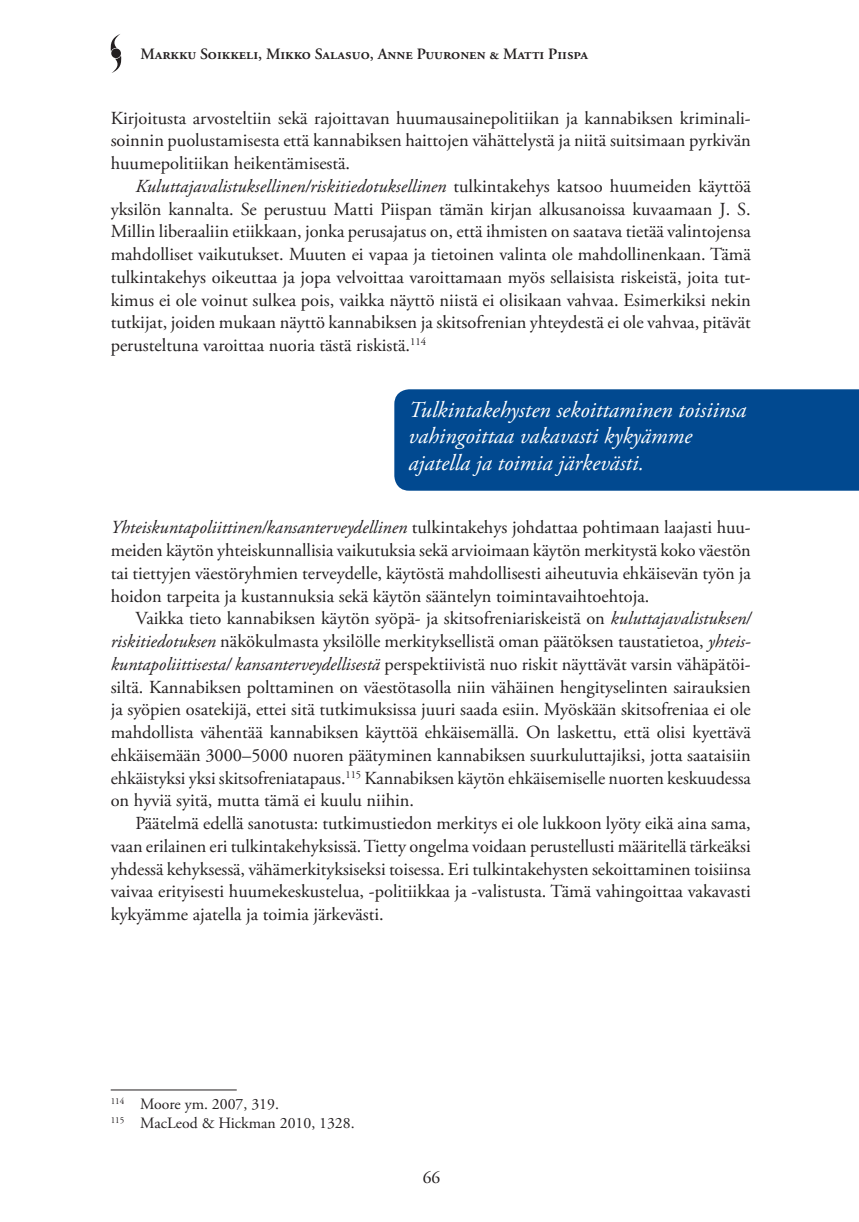
<style>
.page{position:relative;width:859px;height:1222px;background:#fff}
.page>*{position:absolute;margin:0;border:0;box-sizing:border-box;transform-origin:0 0}
.t1{font:italic 22.75px/26.2px "Adobe Garamond Pro";color:#fff}
.t2{font:18.38px/22.8px "Adobe Garamond Pro";color:#231f20;text-align:justify}
.t3{font:17.5px "Adobe Garamond Pro";color:#231f20}
.t4{font:600 15.75px "Adobe Garamond Pro";color:#231f20}
.t5{font:15.75px/19.1px "Adobe Garamond Pro";color:#231f20}
.s1{font-style:italic}
</style>
<div class="page">
<svg style="left:111px;top:34px;width:10px;height:39px"></svg>
<div style="left:111px;top:48px;width:10px;height:10px;background:#231f20;border-radius:50%"></div>
<div style="left:394px;top:389px;width:465px;height:101px;background:#014990"></div>
<hr style="left:111px;top:1089px;width:126px;height:1px;background:#231f20">
<p class="t4" style="left:140px;top:47px;width:449px">Markku Soikkeli, Mikko Salasuo, Anne Puuronen &amp; Matti Piispa</p>
<p class="t2" style="left:111px;top:108px;width:641px">Kirjoitusta arvosteltiin sekä rajoittavan huumausainepolitiikan ja kannabiksen kriminali&shy;soinnin puolustamisesta että kannabiksen haittojen vähättelystä ja niitä suitsimaan pyrkivän huumepolitiikan heikentämisestä.</p>
<p class="t2" style="left:111px;top:176px;width:641px;text-indent:25px"><span class="s1">Kuluttajavalistuksellinen/riskitiedotuksellinen</span> tulkintakehys katsoo huumeiden käyttöä yksilön kannalta. Se perustuu Matti Piispan tämän kirjan alkusanoissa kuvaamaan J. S.<br>Millin liberaaliin etiikkaan, jonka perusajatus on, että ihmisten on saatava tietää valintojensa mahdolliset vaikutukset. Muuten ei vapaa ja tietoinen valinta ole mahdollinenkaan. Tämä tulkintakehys oikeuttaa ja jopa velvoittaa varoittamaan myös sellaisista riskeistä, joita tut&shy;kimus ei ole voinut sulkea pois, vaikka näyttö niistä ei olisikaan vahvaa. Esimerkiksi nekin tutkijat, joiden mukaan näyttö kannabiksen ja skitsofrenian yhteydestä ei ole vahvaa, pitävät perusteltuna varoittaa nuoria tästä riskistä.<sup>114</sup></p>
<p class="t1" style="left:408px;top:399px;width:339px">Tulkintakehysten sekoittaminen toisiinsa vahingoittaa vakavasti kykyämme ajatella ja toimia järkevästi.</p>
<p class="t2" style="left:111px;top:517px;width:641px"><span class="s1">Yhteiskuntapoliittinen/kansanterveydellinen</span> tulkintakehys johdattaa pohtimaan laajasti huu&shy;meiden käytön yhteiskunnallisia vaikutuksia sekä arvioimaan käytön merkitystä koko väestön tai tiettyjen väestöryhmien terveydelle, käytöstä mahdollisesti aiheutuvia ehkäisevän työn ja hoidon tarpeita ja kustannuksia sekä käytön sääntelyn toimintavaihtoehtoja.</p>
<p class="t2" style="left:111px;top:608px;width:641px;text-indent:25px">Vaikka tieto kannabiksen käytön syöpä- ja skitsofreniariskeistä on <span class="s1">kuluttajavalistuksen/ riskitiedotuksen</span> näkökulmasta yksilölle merkityksellistä oman päätöksen taustatietoa, <span class="s1">yhteis&shy;kuntapoliittisesta/ kansanterveydellisestä</span> perspektiivistä nuo riskit näyttävät varsin vähäpätöi&shy;siltä. Kannabiksen polttaminen on väestötasolla niin vähäinen hengityselinten sairauksien ja syöpien osatekijä, ettei sitä tutkimuksissa juuri saada esiin. Myöskään skitsofreniaa ei ole mahdollista vähentää kannabiksen käyttöä ehkäisemällä. On laskettu, että olisi kyettävä ehkäisemään 3000–5000 nuoren päätyminen kannabiksen suurkuluttajiksi, jotta saataisiin ehkäistyksi yksi skitsofreniatapaus.<sup>115</sup> Kannabiksen käytön ehkäisemiselle nuorten keskuudessa on hyviä syitä, mutta tämä ei kuulu niihin.</p>
<p class="t2" style="left:111px;top:813px;width:641px;text-indent:25px">Päätelmä edellä sanotusta: tutkimustiedon merkitys ei ole lukkoon lyöty eikä aina sama, vaan erilainen eri tulkintakehyksissä. Tietty ongelma voidaan perustellusti määritellä tärkeäksi yhdessä kehyksessä, vähämerkityksiseksi toisessa. Eri tulkintakehysten sekoittaminen toisiinsa vaivaa erityisesti huumekeskustelua, -politiikkaa ja -valistusta. Tämä vahingoittaa vakavasti kykyämme ajatella ja toimia järkevästi.</p>
<p class="t5" style="left:111px;top:1095px;width:245px"><sup>114</sup> Moore ym. 2007, 319.<br><sup>115</sup> MacLeod &amp; Hickman 2010, 1328.</p>
<p class="t3" style="left:423px;top:1170px;width:19px">66</p>
</div>
